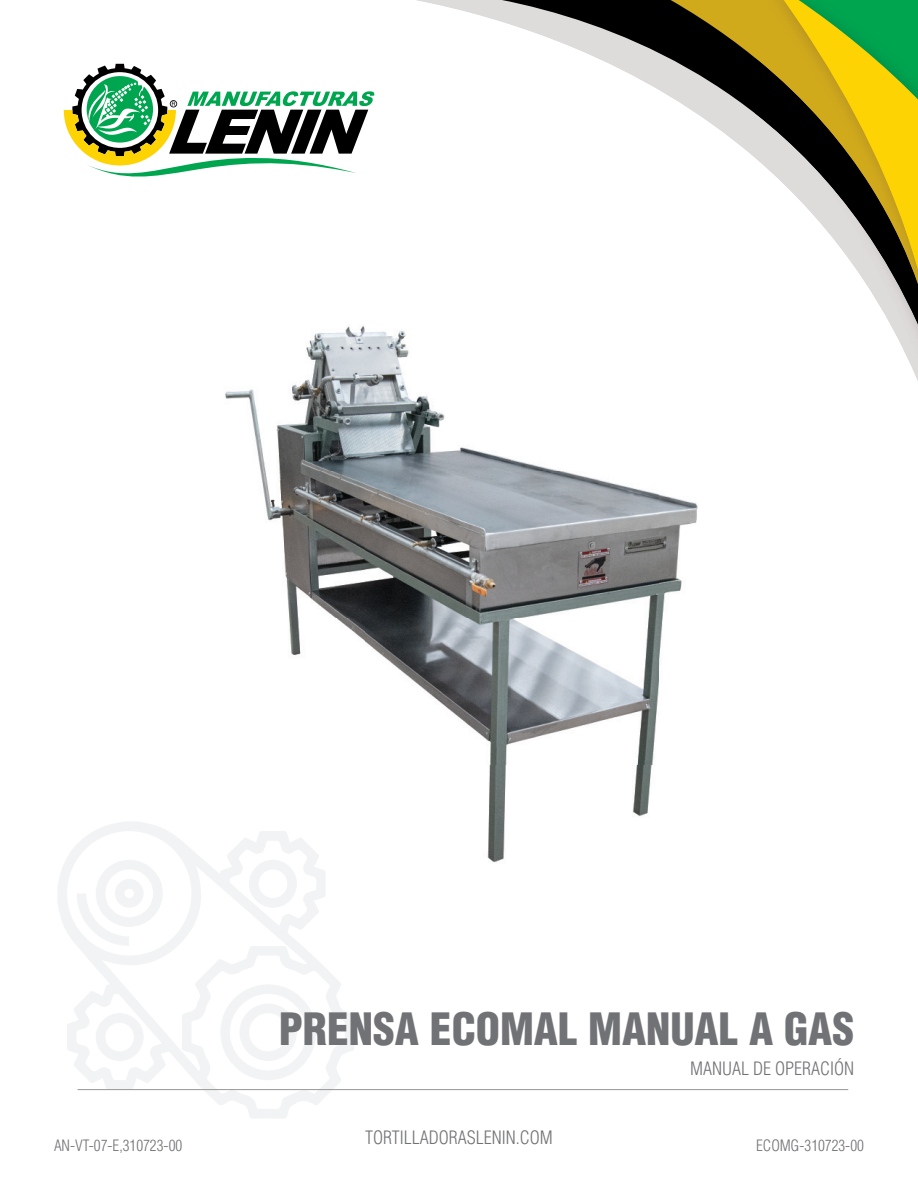
<style>
.page{position:relative;width:918px;height:1188px;background:#fff}
.page>*{position:absolute;margin:0;border:0;box-sizing:border-box;transform-origin:0 0}
.t1{font:900 condensed 43.5px "Helvetica";color:#717275}
.t2{font:300 condensed 18px "Helvetica LT Std";color:#717275}
.t3{font:300 condensed 15.3px "Helvetica LT Std";color:#717275}
</style>
<div class="page">
<svg style="left:58px;top:822px;width:297px;height:296px"></svg>
<svg style="left:249px;top:864px;width:48px;height:44px"></svg>
<svg style="left:96px;top:1013px;width:48px;height:48px"></svg>
<svg style="left:220px;top:984px;width:96px;height:96px"></svg>
<svg style="left:76px;top:860px;width:87px;height:87px"></svg>
<hr style="left:78px;top:1089px;width:770px;height:1px;background:#979797">
<svg style="left:64px;top:64px;width:251px;height:113px"></svg>
<svg style="left:315px;top:91px;width:40px;height:82px"></svg>
<svg style="left:355px;top:0;width:400px;height:173px"></svg>
<img style="left:755px;top:0;width:16px;height:58px">
<img style="left:755px;top:58px;width:16px;height:114px">
<svg style="left:771px;top:0;width:147px;height:241px;background:#9da33e"></svg>
<img style="left:863px;top:187px;width:26px;height:17px">
<img style="left:889px;top:187px;width:29px;height:17px">
<svg style="left:835px;top:204px;width:83px;height:177px"></svg>
<img style="left:219px;top:326px;width:479px;height:538px">
<img style="left:227px;top:831px;width:92px;height:33px">
<img style="left:260px;top:860px;width:26px;height:4px">
<h1 class="t1" style="left:279px;top:1001px;width:577px">PRENSA ECOMAL MANUAL A GAS</h1>
<p class="t2" style="left:690px;top:1058px;width:166px">MANUAL DE OPERACIÓN</p>
<p class="t2" style="left:365px;top:1126px;width:189px">TORTILLADORASLENIN.COM</p>
<p class="t3" style="left:54px;top:1136px;width:130px">AN-VT-07-E,310723-00</p>
<p class="t3" style="left:756px;top:1136px;width:109px">ECOMG-310723-00</p>
</div>
